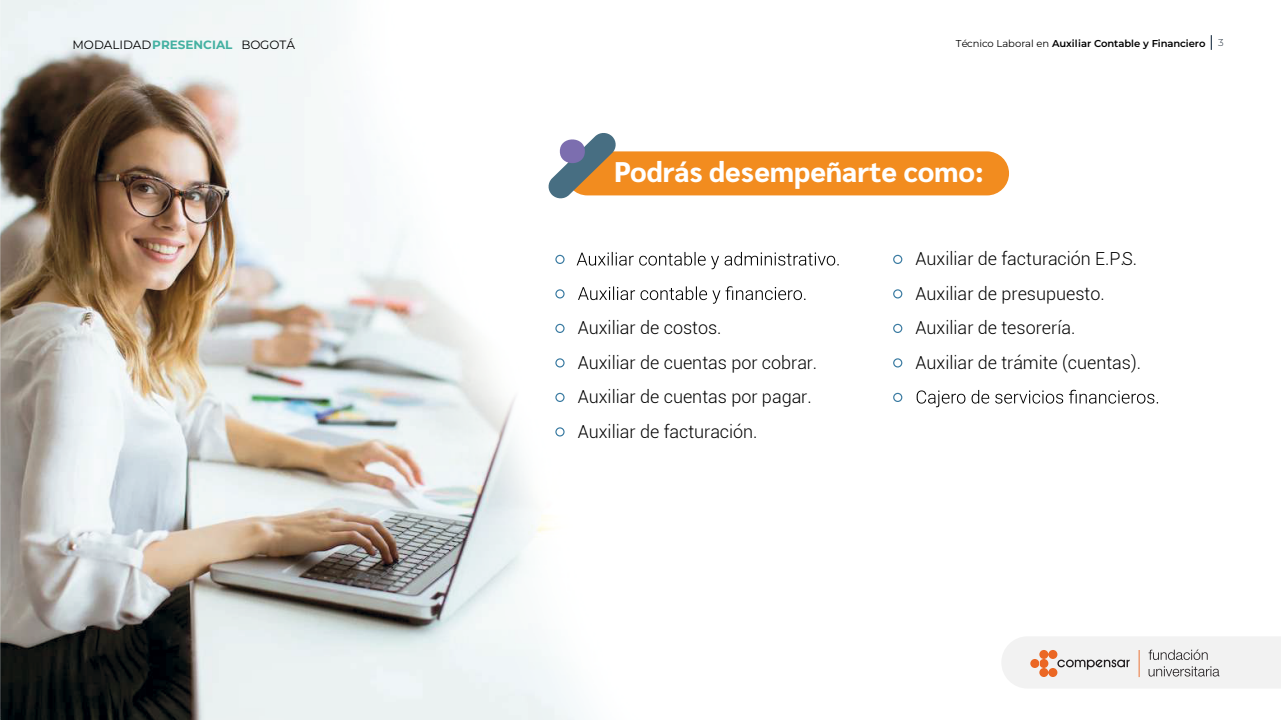
<style>
.page{position:relative;width:1281px;height:720px;background:#fff}
.page>*{position:absolute;margin:0;border:0;box-sizing:border-box;transform-origin:0 0}
.t1{font:800 28.4px "Sarabun";color:#fff}
.t2{font:300 18px/34.5px "Roboto";color:#000}
.t3{font:12px "Montserrat";color:#000}
.t4{font:600 10px "Montserrat";letter-spacing:-.01em;color:#000}
.t5{font:300 10px "Montserrat";color:#24313e}
.s1{font-weight:700;color:#45b1a2}
.s2{font-weight:400}
</style>
<div class="page">
<svg style="left:1002px;top:637px;width:278px;height:51px"></svg>
<svg style="left:1210px;top:35px;width:1px;height:15px"></svg>
<img style="left:0;top:0;width:742px;height:720px">
<svg style="left:239px;top:38px;width:1px;height:13px"></svg>
<div style="left:555px;top:255px;width:9px;height:9px;border:1px solid #397aa1;border-radius:50%"></div>
<svg style="left:576px;top:252px;width:262px;height:17px"></svg>
<div style="left:555px;top:289px;width:9px;height:10px;border:1px solid #397aa1;border-radius:50%"></div>
<svg style="left:578px;top:286px;width:227px;height:18px"></svg>
<div style="left:555px;top:324px;width:9px;height:9px;border:1px solid #397aa1;border-radius:50%"></div>
<div style="left:555px;top:358px;width:9px;height:10px;border:1px solid #397aa1;border-radius:50%"></div>
<div style="left:555px;top:393px;width:9px;height:9px;border:1px solid #397aa1;border-radius:50%"></div>
<div style="left:555px;top:427px;width:9px;height:10px;border:1px solid #397aa1;border-radius:50%"></div>
<div style="left:893px;top:255px;width:9px;height:9px;border:1px solid #397aa1;border-radius:50%"></div>
<div style="left:893px;top:289px;width:9px;height:10px;border:1px solid #397aa1;border-radius:50%"></div>
<div style="left:893px;top:324px;width:9px;height:9px;border:1px solid #397aa1;border-radius:50%"></div>
<div style="left:893px;top:358px;width:9px;height:10px;border:1px solid #397aa1;border-radius:50%"></div>
<div style="left:893px;top:393px;width:9px;height:9px;border:1px solid #397aa1;border-radius:50%"></div>
<svg style="left:916px;top:390px;width:241px;height:17px"></svg>
<div style="left:541px;top:182px;width:435px;height:38px;background:#fff"></div>
<div style="left:565px;top:151px;width:443px;height:44px;background:#f28c1f;border-radius:22px"></div>
<svg style="left:547px;top:132px;width:69px;height:67px"></svg>
<p class="t3" style="left:72px;top:36px;width:224px">MODALIDAD<span class="s1">PRESENCIAL</span> BOGOTÁ</p>
<p class="t4" style="left:955px;top:37px;width:251px"><span class="s2">Técnico Laboral en</span> Auxiliar Contable y Financiero</p>
<p class="t5" style="left:1217px;top:36px;width:7px">3</p>
<h1 class="t1" style="left:614px;top:155px;width:371px">Podrás desempeñarte como:</h1>
<p class="t2" style="left:577px;top:310px;width:241px">Auxiliar de costos.<br>Auxiliar de cuentas por cobrar.<br>Auxiliar de cuentas por pagar.<br>Auxiliar de facturación.</p>
<p class="t2" style="left:915px;top:241px;width:227px">Auxiliar de facturación E.P.S.<br>Auxiliar de presupuesto.<br>Auxiliar de tesorería.<br>Auxiliar de trámite (cuentas).</p>
</div>
